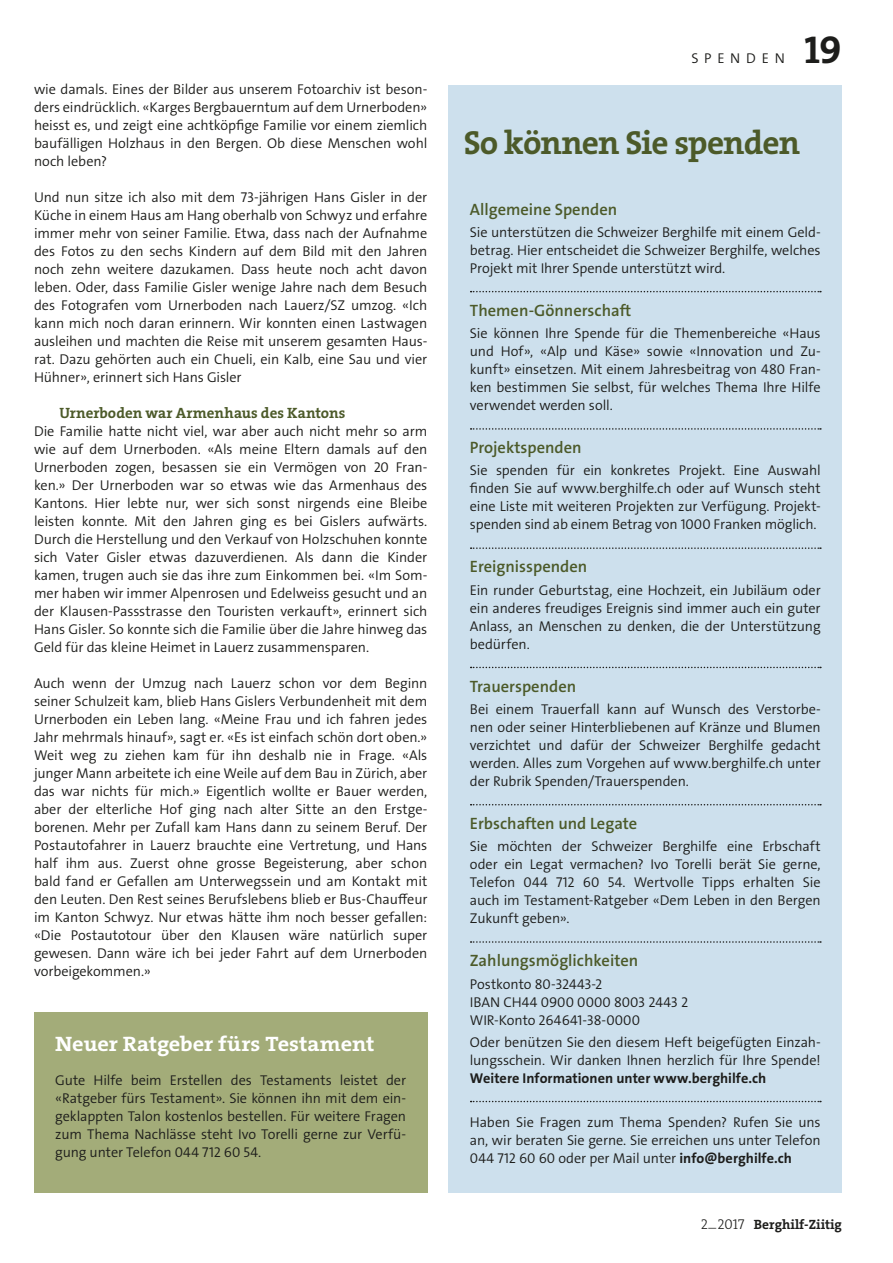
<style>
.page{position:relative;width:893px;height:1263px;background:#fff}
.page>*{position:absolute;margin:0;border:0;box-sizing:border-box;transform-origin:0 0}
.t1{font:39px "The Serif LP7 Bld";color:#1d1d1b}
.t2{font:33.45px "The Serif LP7 Bld";letter-spacing:-.025em;color:#4c5a29}
.t3{font:21px "The Serif LP7 Bld";letter-spacing:-.005em;color:#fff;scale:1.07 1}
.t4{font:16.5px "The Sans LP6 Se Bld";color:#4c5a29}
.t5{font:15px "The Serif LP7 Bld";color:#4c5a29}
.t6{font:14.25px/18px "The Sans LP4 Se Lig";letter-spacing:-.005em;color:#1d1d1b;text-align:justify}
.t7{font:14.25px "The Sans LP7 Bld";letter-spacing:.005em;color:#1d1d1b}
.t8{font:14.25px "The Sans LP4 Se Lig";letter-spacing:.4em;color:#1d1d1b}
.t9{font:13.5px "The Serif LP7 Bld";color:#1d1d1b}
.s1{font-family:"The Sans LP7 Bld"}
.s2{font-family:"The Serif LP3 Lig";font-size:14.25px}
</style>
<div class="page">
<div style="left:449px;top:85px;width:393px;height:1107px;background:#cde0ed"></div>
<svg style="left:471px;top:291px;width:350px;height:1px"></svg>
<svg style="left:471px;top:428px;width:350px;height:2px"></svg>
<svg style="left:471px;top:547px;width:350px;height:2px"></svg>
<svg style="left:471px;top:667px;width:350px;height:1px"></svg>
<svg style="left:471px;top:804px;width:350px;height:1px"></svg>
<svg style="left:471px;top:941px;width:350px;height:2px"></svg>
<svg style="left:471px;top:1101px;width:350px;height:1px"></svg>
<div style="left:34px;top:1012px;width:393px;height:180px;background:#a3ac79"></div>
<p class="t6" style="left:34px;top:81px;width:395px">wie damals. Eines der Bilder aus unserem Fotoarchiv ist beson&shy;ders eindrücklich. «Karges Bergbauerntum auf dem Urnerboden» heisst es, und zeigt eine achtköpfige Familie vor einem ziemlich baufälligen Holzhaus in den Bergen. Ob diese Menschen wohl noch leben?</p>
<p class="t6" style="left:34px;top:189px;width:395px">Und nun sitze ich also mit dem 73-jährigen Hans Gisler in der Küche in einem Haus am Hang oberhalb von Schwyz und erfahre immer mehr von seiner Familie. Etwa, dass nach der Aufnahme des Fotos zu den sechs Kindern auf dem Bild mit den Jahren noch zehn weitere dazukamen. Dass heute noch acht davon leben. Oder, dass Familie Gisler wenige Jahre nach dem Besuch des Fotografen vom Urnerboden nach Lauerz/SZ umzog. «Ich kann mich noch daran erinnern. Wir konnten einen Lastwagen ausleihen und machten die Reise mit unserem gesamten Haus&shy;rat. Dazu gehörten auch ein Chueli, ein Kalb, eine Sau und vier Hühner», erinnert sich Hans Gisler</p>
<p class="t5" style="left:60px;top:403px;width:287px">Urnerboden war Armenhaus des Kantons</p>
<p class="t6" style="left:34px;top:423px;width:395px">Die Familie hatte nicht viel, war aber auch nicht mehr so arm wie auf dem Urnerboden. «Als meine Eltern damals auf den Urnerboden zogen, besassen sie ein Vermögen von 20 Fran&shy;ken.» Der Urnerboden war so etwas wie das Armenhaus des Kantons. Hier lebte nur, wer sich sonst nirgends eine Bleibe leisten konnte. Mit den Jahren ging es bei Gislers aufwärts.<br>Durch die Herstellung und den Verkauf von Holzschuhen konnte sich Vater Gisler etwas dazuverdienen. Als dann die Kinder kamen, trugen auch sie das ihre zum Einkommen bei. «Im Som&shy;mer haben wir immer Alpenrosen und Edelweiss gesucht und an der Klausen-Passstrasse den Touristen verkauft», erinnert sich Hans Gisler. So konnte sich die Familie über die Jahre hinweg das Geld für das kleine Heimet in Lauerz zusammensparen.</p>
<p class="t6" style="left:34px;top:675px;width:395px">Auch wenn der Umzug nach Lauerz schon vor dem Beginn seiner Schulzeit kam, blieb Hans Gislers Verbundenheit mit dem Urnerboden ein Leben lang. «Meine Frau und ich fahren jedes Jahr mehrmals hinauf», sagt er. «Es ist einfach schön dort oben.» Weit weg zu ziehen kam für ihn deshalb nie in Frage. «Als junger Mann arbeitete ich eine Weile auf dem Bau in Zürich, aber das war nichts für mich.» Eigentlich wollte er Bauer werden, aber der elterliche Hof ging nach alter Sitte an den Erstge&shy;borenen. Mehr per Zufall kam Hans dann zu seinem Beruf. Der Postautofahrer in Lauerz brauchte eine Vertretung, und Hans half ihm aus. Zuerst ohne grosse Begeisterung, aber schon bald fand er Gefallen am Unterwegssein und am Kontakt mit den Leuten. Den Rest seines Berufslebens blieb er Bus-Chauffeur im Kanton Schwyz. Nur etwas hätte ihm noch besser gefallen: «Die Postautotour über den Klausen wäre natürlich super gewesen. Dann wäre ich bei jeder Fahrt auf dem Urnerboden vorbeigekommen.»</p>
<h3 class="t3" style="left:55px;top:1030px;width:300px">Neuer Ratgeber fürs Testament</h3>
<p class="t6" style="left:55px;top:1071px;width:352px">Gute Hilfe beim Erstellen des Testaments leistet der «Ratgeber fürs Testament». Sie können ihn mit dem ein&shy;geklappten Talon kostenlos bestellen. Für weitere Fragen zum Thema Nachlässe steht Ivo Torelli gerne zur Verfü&shy;gung unter Telefon 044 712 60 54.</p>
<p class="t8" style="left:691px;top:49px;width:95px">SPENDEN</p>
<h1 class="t1" style="left:804px;top:24px;width:39px">19</h1>
<h2 class="t2" style="left:464px;top:120px;width:338px">So können Sie spenden</h2>
<p class="t4" style="left:470px;top:198px;width:149px">Allgemeine Spenden</p>
<p class="t6" style="left:470px;top:223px;width:352px">Sie unterstützen die Schweizer Berghilfe mit einem Geld&shy;betrag. Hier entscheidet die Schweizer Berghilfe, welches Projekt mit Ihrer Spende unterstützt wird.</p>
<p class="t4" style="left:470px;top:300px;width:163px">Themen-Gönnerschaft</p>
<p class="t6" style="left:470px;top:324px;width:352px">Sie können Ihre Spende für die Themenbereiche «Haus und Hof», «Alp und Käse» sowie «Innovation und Zu&shy;kunft» einsetzen. Mit einem Jahresbeitrag von 480 Fran&shy;ken bestimmen Sie selbst, für welches Thema Ihre Hilfe verwendet werden soll.</p>
<p class="t4" style="left:470px;top:437px;width:113px">Projektspenden</p>
<p class="t6" style="left:470px;top:462px;width:352px">Sie spenden für ein konkretes Projekt. Eine Auswahl finden Sie auf www.berghilfe.ch oder auf Wunsch steht eine Liste mit weiteren Projekten zur Verfügung. Projekt&shy;spenden sind ab einem Betrag von 1000 Franken möglich.</p>
<p class="t4" style="left:470px;top:556px;width:119px">Ereignisspenden</p>
<p class="t6" style="left:470px;top:581px;width:352px">Ein runder Geburtstag, eine Hochzeit, ein Jubiläum oder ein anderes freudiges Ereignis sind immer auch ein guter Anlass, an Menschen zu denken, die der Unterstützung bedürfen.</p>
<p class="t4" style="left:470px;top:675px;width:108px">Trauerspenden</p>
<p class="t6" style="left:470px;top:700px;width:352px">Bei einem Trauerfall kann auf Wunsch des Verstorbe&shy;nen oder seiner Hinterbliebenen auf Kränze und Blumen verzichtet und dafür der Schweizer Berghilfe gedacht werden. Alles zum Vorgehen auf www.berghilfe.ch unter der Rubrik Spenden/Trauerspenden.</p>
<p class="t4" style="left:470px;top:813px;width:169px">Erbschaften und Legate</p>
<p class="t6" style="left:470px;top:837px;width:352px">Sie möchten der Schweizer Berghilfe eine Erbschaft oder ein Legat vermachen? Ivo Torelli berät Sie gerne, Telefon 044 712 60 54. Wertvolle Tipps erhalten Sie auch im Testament-Ratgeber «Dem Leben in den Bergen Zukunft geben».</p>
<p class="t4" style="left:470px;top:950px;width:170px">Zahlungsmöglichkeiten</p>
<p class="t6" style="left:470px;top:975px;width:220px;text-align:left">Postkonto 80-32443-2<br>IBAN CH44 0900 0000 8003 2443 2<br>WIR-Konto 264641-38-0000</p>
<p class="t6" style="left:470px;top:1033px;width:352px">Oder benützen Sie den diesem Heft beigefügten Einzah&shy;lungsschein. Wir danken Ihnen herzlich für Ihre Spende!</p>
<p class="t7" style="left:470px;top:1069px;width:298px">Weitere Informationen unter www.berghilfe.ch</p>
<p class="t6" style="left:470px;top:1113px;width:352px">Haben Sie Fragen zum Thema Spenden? Rufen Sie uns an, wir beraten Sie gerne. Sie erreichen uns unter Telefon 044 712 60 60 oder per Mail unter <span class="s1">info@berghilfe.ch</span></p>
<p class="t9" style="left:701px;top:1215px;width:143px"><span class="s2">2</span><sup>_</sup><span class="s2">2017</span> Berghilf-Ziitig</p>
</div>
